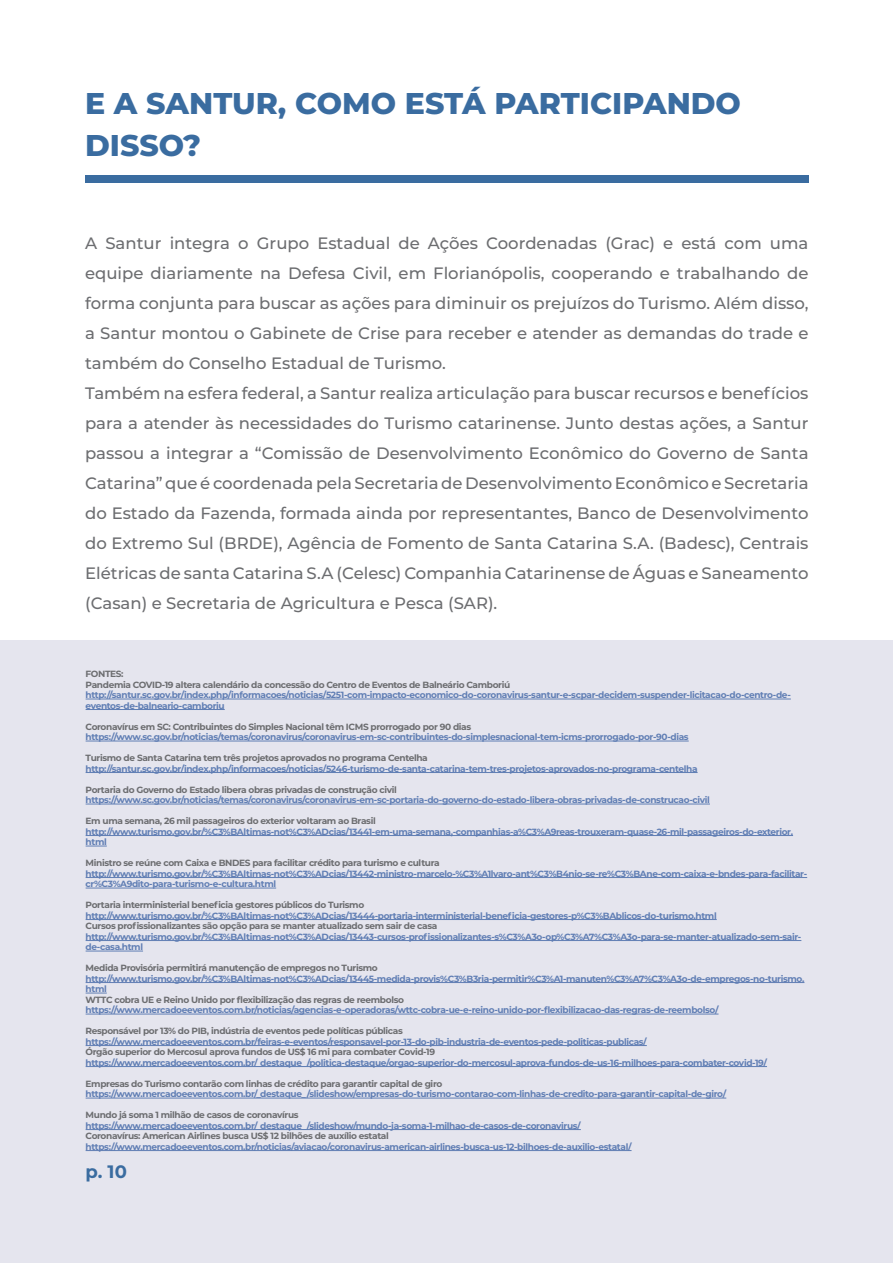
<style>
.page{position:relative;width:893px;height:1263px;background:#fff}
.page>*{position:absolute;margin:0;border:0;box-sizing:border-box;transform-origin:0 0}
.t1{font:800 30px/42px "Montserrat";color:#3a6ca0}
.t2{font:700 18px "Montserrat";color:#3a6ca0}
.t3{font:500 16.5px/30px "Montserrat";color:#6c6d70}
.t4{font:700 9px/10.5px "Montserrat";letter-spacing:-.04em;color:#607eb4}
.t5{font:700 9px/10.5px "Montserrat";letter-spacing:-.04em;color:#6c6d70}
</style>
<div class="page">
<div style="left:0;top:640px;width:893px;height:623px;background:#e5e5ee"></div>
<div style="left:85px;top:175px;width:723px;height:7px;background:#3a6ca0"></div>
<hr style="left:86px;top:699px;width:705px;height:1px;background:#607eb4">
<hr style="left:86px;top:709px;width:139px;height:1px;background:#607eb4">
<hr style="left:86px;top:741px;width:603px;height:1px;background:#607eb4">
<hr style="left:86px;top:772px;width:612px;height:1px;background:#607eb4">
<hr style="left:86px;top:804px;width:624px;height:1px;background:#607eb4">
<hr style="left:86px;top:835px;width:707px;height:1px;background:#607eb4">
<svg style="left:86px;top:846px;width:21px;height:1px"></svg>
<hr style="left:86px;top:877px;width:721px;height:1px;background:#607eb4">
<hr style="left:86px;top:888px;width:190px;height:1px;background:#607eb4">
<hr style="left:86px;top:919px;width:631px;height:1px;background:#607eb4">
<hr style="left:86px;top:940px;width:715px;height:1px;background:#607eb4">
<hr style="left:86px;top:951px;width:57px;height:1px;background:#607eb4">
<hr style="left:86px;top:982px;width:718px;height:1px;background:#607eb4">
<svg style="left:86px;top:993px;width:21px;height:1px"></svg>
<hr style="left:86px;top:1014px;width:632px;height:1px;background:#607eb4">
<hr style="left:86px;top:1045px;width:561px;height:1px;background:#607eb4">
<hr style="left:86px;top:1066px;width:681px;height:1px;background:#607eb4">
<hr style="left:86px;top:1098px;width:640px;height:1px;background:#607eb4">
<hr style="left:86px;top:1129px;width:495px;height:1px;background:#607eb4">
<hr style="left:86px;top:1150px;width:545px;height:1px;background:#607eb4">
<h1 class="t1" style="left:85px;top:81px;width:657px">E A SANTUR, COMO ESTÁ PARTICIPANDO<br>DISSO?</h1>
<p class="t3" style="left:85px;top:227px;width:725px">A Santur integra o Grupo Estadual de Ações Coordenadas (Grac) e está com uma equipe diariamente na Defesa Civil, em Florianópolis, cooperando e trabalhando de forma conjunta para buscar as ações para diminuir os prejuízos do Turismo. Além disso, a Santur montou o Gabinete de Crise para receber e atender as demandas do trade e também do Conselho Estadual de Turismo.<br>Também na esfera federal, a Santur realiza articulação para buscar recursos e benefícios para a atender às necessidades do Turismo catarinense. Junto destas ações, a Santur passou a integrar a “Comissão de Desenvolvimento Econômico do Governo de Santa Catarina” que é coordenada pela Secretaria de Desenvolvimento Econômico e Secretaria do Estado da Fazenda, formada ainda por representantes, Banco de Desenvolvimento do Extremo Sul (BRDE), Agência de Fomento de Santa Catarina S.A. (Badesc), Centrais Elétricas de santa Catarina S.A (Celesc) Companhia Catarinense de Águas e Saneamento (Casan) e Secretaria de Agricultura e Pesca (SAR).</p>
<p class="t5" style="left:86px;top:668px;width:426px">FONTES:<br>Pandemia COVID-19 altera calendário da concessão do Centro de Eventos de Balneário Camboriú</p>
<p class="t4" style="left:86px;top:689px;width:707px">http://santur.sc.gov.br/index.php/informacoes/noticias/5251-com-impacto-economico-do-coronavirus-santur-e-scpar-decidem-suspender-licitacao-do-centro-de&shy;eventos-de-balneario-camboriu</p>
<p class="t5" style="left:86px;top:721px;width:387px">Coronavírus em SC: Contribuintes do Simples Nacional têm ICMS prorrogado por 90 dias</p>
<p class="t4" style="left:86px;top:731px;width:605px">https://www.sc.gov.br/noticias/temas/coronavirus/coronavirus-em-sc-contribuintes-do-simplesnacional-tem-icms-prorrogado-por-90-dias</p>
<p class="t5" style="left:86px;top:752px;width:344px">Turismo de Santa Catarina tem três projetos aprovados no programa Centelha</p>
<p class="t4" style="left:86px;top:763px;width:613px">http://santur.sc.gov.br/index.php/informacoes/noticias/5246-turismo-de-santa-catarina-tem-tres-projetos-aprovados-no-programa-centelha</p>
<p class="t5" style="left:86px;top:784px;width:313px">Portaria do Governo do Estado libera obras privadas de construção civil</p>
<p class="t4" style="left:86px;top:794px;width:626px">https://www.sc.gov.br/noticias/temas/coronavirus/coronavirus-em-sc-portaria-do-governo-do-estado-libera-obras-privadas-de-construcao-civil</p>
<p class="t5" style="left:86px;top:815px;width:292px">Em uma semana, 26 mil passageiros do exterior voltaram ao Brasil</p>
<p class="t4" style="left:86px;top:826px;width:709px">http://www.turismo.gov.br/%C3%BAltimas-not%C3%ADcias/13441-em-uma-semana,-companhias-a%C3%A9reas-trouxeram-quase-26-mil-passageiros-do-exterior. html</p>
<p class="t5" style="left:86px;top:857px;width:356px">Ministro se reúne com Caixa e BNDES para facilitar crédito para turismo e cultura</p>
<p class="t4" style="left:86px;top:868px;width:723px">http://www.turismo.gov.br/%C3%BAltimas-not%C3%ADcias/13442-ministro-marcelo-%C3%A1lvaro-ant%C3%B4nio-se-re%C3%BAne-com-caixa-e-bndes-para-facilitar&shy;cr%C3%A9dito-para-turismo-e-cultura.html</p>
<p class="t5" style="left:86px;top:899px;width:280px">Portaria interministerial beneficia gestores públicos do Turismo</p>
<p class="t4" style="left:86px;top:910px;width:633px">http://www.turismo.gov.br/%C3%BAltimas-not%C3%ADcias/13444-portaria-interministerial-beneficia-gestores-p%C3%BAblicos-do-turismo.html</p>
<p class="t5" style="left:86px;top:920px;width:353px">Cursos profissionalizantes são opção para se manter atualizado sem sair de casa</p>
<p class="t4" style="left:86px;top:931px;width:717px">http://www.turismo.gov.br/%C3%BAltimas-not%C3%ADcias/13443-cursos-profissionalizantes-s%C3%A3o-op%C3%A7%C3%A3o-para-se-manter-atualizado-sem-sair&shy;de-casa.html</p>
<p class="t5" style="left:86px;top:962px;width:294px">Medida Provisória permitirá manutenção de empregos no Turismo</p>
<p class="t4" style="left:86px;top:973px;width:720px">http://www.turismo.gov.br/%C3%BAltimas-not%C3%ADcias/13445-medida-provis%C3%B3ria-permitir%C3%A1-manuten%C3%A7%C3%A3o-de-empregos-no-turismo. html</p>
<p class="t5" style="left:86px;top:994px;width:320px">WTTC cobra UE e Reino Unido por flexibilização das regras de reembolso</p>
<p class="t4" style="left:86px;top:1004px;width:634px">https://www.mercadoeeventos.com.br/noticias/agencias-e-operadoras/wttc-cobra-ue-e-reino-unido-por-flexibilizacao-das-regras-de-reembolso/</p>
<p class="t5" style="left:86px;top:1025px;width:319px">Responsável por 13% do PIB, indústria de eventos pede políticas públicas</p>
<p class="t4" style="left:86px;top:1036px;width:563px">https://www.mercadoeeventos.com.br/feiras-e-eventos/responsavel-por-13-do-pib-industria-de-eventos-pede-politicas-publicas/</p>
<p class="t5" style="left:86px;top:1046px;width:351px">Órgão superior do Mercosul aprova fundos de US$ 16 mi para combater Covid-19</p>
<p class="t4" style="left:86px;top:1057px;width:683px">https://www.mercadoeeventos.com.br/_destaque_/politica-destaque/orgao-superior-do-mercosul-aprova-fundos-de-us-16-milhoes-para-combater-covid-19/</p>
<p class="t5" style="left:86px;top:1078px;width:358px">Empresas do Turismo contarão com linhas de crédito para garantir capital de giro</p>
<p class="t4" style="left:86px;top:1088px;width:642px">https://www.mercadoeeventos.com.br/_destaque_/slideshow/empresas-do-turismo-contarao-com-linhas-de-credito-para-garantir-capital-de-giro/</p>
<p class="t5" style="left:86px;top:1109px;width:215px">Mundo já soma 1 milhão de casos de coronavírus</p>
<p class="t4" style="left:86px;top:1120px;width:497px">https://www.mercadoeeventos.com.br/_destaque_/slideshow/mundo-ja-soma-1-milhao-de-casos-de-coronavirus/</p>
<p class="t5" style="left:86px;top:1130px;width:305px">Coronavírus: American Airlines busca US$ 12 bilhões de auxílio estatal</p>
<p class="t4" style="left:86px;top:1141px;width:547px">https://www.mercadoeeventos.com.br/noticias/aviacao/coronavirus-american-airlines-busca-us-12-bilhoes-de-auxilio-estatal/</p>
<h2 class="t2" style="left:86px;top:1158px;width:43px">p. 10</h2>
</div>
